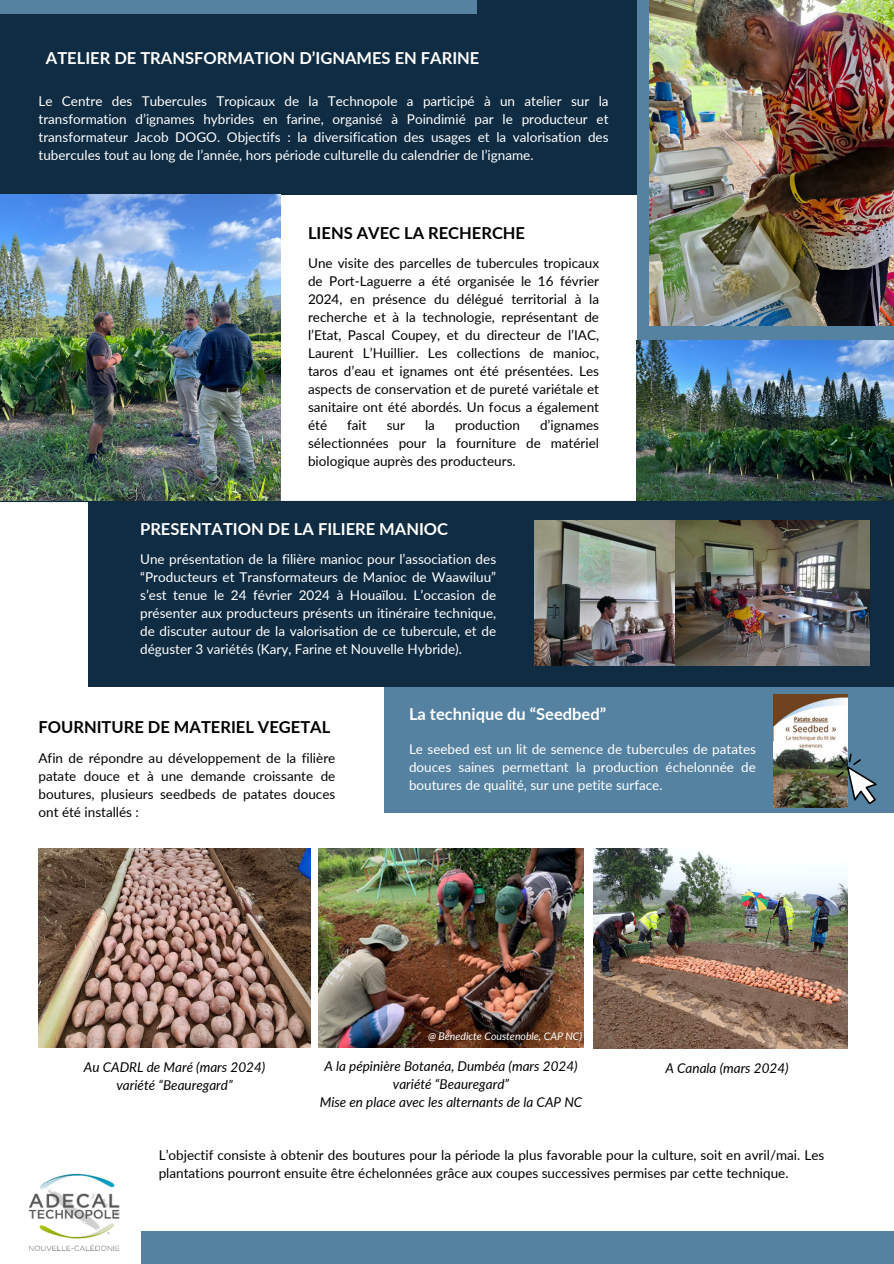
<style>
.page{position:relative;width:894px;height:1264px;background:#fff}
.page>*{position:absolute;margin:0;border:0;box-sizing:border-box;transform-origin:0 0}
.t1{font:700 16.5px "Lato";color:#fff}
.t2{font:700 16.5px "Lato";color:#000}
.t3{font:13.5px/18px "Lato";color:#000;text-align:justify}
.t4{font:13.5px/18px "Lato";color:#fff;text-align:justify}
.t5{font:italic 13.5px/18px "Lato";color:#000;text-align:center}
.t6{font:italic 10.5px "Lato";color:#fff}
</style>
<div class="page">
<div style="left:636px;top:0;width:257px;height:340px;background:#5582a1"></div>
<div style="left:0;top:0;width:636px;height:195px;background:#102c43"></div>
<div style="left:0;top:0;width:477px;height:14px;background:#5582a1"></div>
<img style="left:649px;top:0;width:244px;height:325px">
<img style="left:0;top:195px;width:280px;height:306px">
<img style="left:636px;top:340px;width:257px;height:161px">
<div style="left:384px;top:685px;width:509px;height:127px;background:#5582a1"></div>
<div style="left:88px;top:501px;width:805px;height:185px;background:#102c43"></div>
<hr style="left:0;top:501px;width:893px;height:1px;background:#102c43">
<img style="left:534px;top:520px;width:334px;height:146px">
<div style="left:141px;top:1231px;width:752px;height:32px;background:#5582a1"></div>
<img style="left:29px;top:1174px;width:90px;height:76px">
<img style="left:38px;top:848px;width:273px;height:199px">
<img style="left:318px;top:848px;width:265px;height:199px">
<img style="left:593px;top:848px;width:254px;height:200px">
<img style="left:773px;top:694px;width:73px;height:113px">
<svg style="left:833px;top:753px;width:44px;height:54px"></svg>
<h1 class="t1" style="left:46px;top:48px;width:435px">ATELIER DE TRANSFORMATION D’IGNAMES EN FARINE</h1>
<p class="t4" style="left:38px;top:91px;width:571px">Le Centre des Tubercules Tropicaux de la Technopole a participé à un atelier sur la transformation d’ignames hybrides en farine, organisé à Poindimié par le producteur et transformateur Jacob DOGO. Objectifs : la diversification des usages et la valorisation des tubercules tout au long de l’année, hors période culturelle du calendrier de l’igname.</p>
<h3 class="t2" style="left:308px;top:222px;width:218px">LIENS AVEC LA RECHERCHE</h3>
<p class="t3" style="left:308px;top:254px;width:292px">Une visite des parcelles de tubercules tropicaux de Port-Laguerre a été organisée le 16 février 2024, en présence du délégué territorial à la recherche et à la technologie, représentant de l’Etat, Pascal Coupey, et du directeur de l’IAC, Laurent L’Huillier. Les collections de manioc, taros d’eau et ignames ont été présentées. Les aspects de conservation et de pureté variétale et sanitaire ont été abordés. Un focus a également été</p>
<p class="t3" style="left:308px;top:416px;width:292px;text-indent:232px">d’ignames sélectionnées pour la fourniture de matériel biologique auprès des producteurs.</p>
<p class="t3" style="left:347px;top:416px;width:21px">fait</p>
<p class="t3" style="left:386px;top:416px;width:20px">sur</p>
<p class="t3" style="left:425px;top:416px;width:11px">la</p>
<p class="t3" style="left:455px;top:416px;width:66px">production</p>
<p class="t1" style="left:140px;top:518px;width:309px">PRESENTATION DE LA FILIERE MANIOC</p>
<p class="t4" style="left:140px;top:550px;width:357px">Une présentation de la filière manioc pour l’association des “Producteurs et Transformateurs de Manioc de Waawiluu” s’est tenue le 24 février 2024 à Houaïlou. L’occasion de présenter aux producteurs présents un itinéraire technique, de discuter autour de la valorisation de ce tubercule, et de déguster 3 variétés (Kary, Farine et Nouvelle Hybride).</p>
<p class="t2" style="left:38px;top:717px;width:293px">FOURNITURE DE MATERIEL VEGETAL</p>
<h3 class="t3" style="left:38px;top:748px;width:298px">Afin de répondre au développement de la filière patate douce et à une demande croissante de boutures, plusieurs seedbeds de patates douces ont été installés :</h3>
<h3 class="t1" style="left:409px;top:703px;width:199px">La technique du “Seedbed”</h3>
<h3 class="t4" style="left:409px;top:739px;width:348px">Le seebed est un lit de semence de tubercules de patates douces saines permettant la production échelonnée de boutures de qualité, sur une petite surface.</h3>
<h2 class="t6" style="left:428px;top:1029px;width:155px">@ Bénedicte Coustenoble, CAP NC)</h2>
<p class="t5" style="left:319px;top:1056px;width:264px">A la pépinière Botanéa, Dumbéa (mars 2024) variété “Beauregard”<br>Mise en place avec les alternants de la CAP NC</p>
<p class="t5" style="left:84px;top:1058px;width:183px">Au CADRL de Maré (mars 2024)</p>
<h3 class="t5" style="left:665px;top:1058px;width:125px">A Canala (mars 2024)</h3>
<p class="t5" style="left:116px;top:1076px;width:118px">variété “Beauregard”</p>
<p class="t3" style="left:159px;top:1145px;width:667px">L’objectif consiste à obtenir des boutures pour la période la plus favorable pour la culture, soit en avril/mai. Les plantations pourront ensuite être échelonnées grâce aux coupes successives permises par cette technique.</p>
</div>
